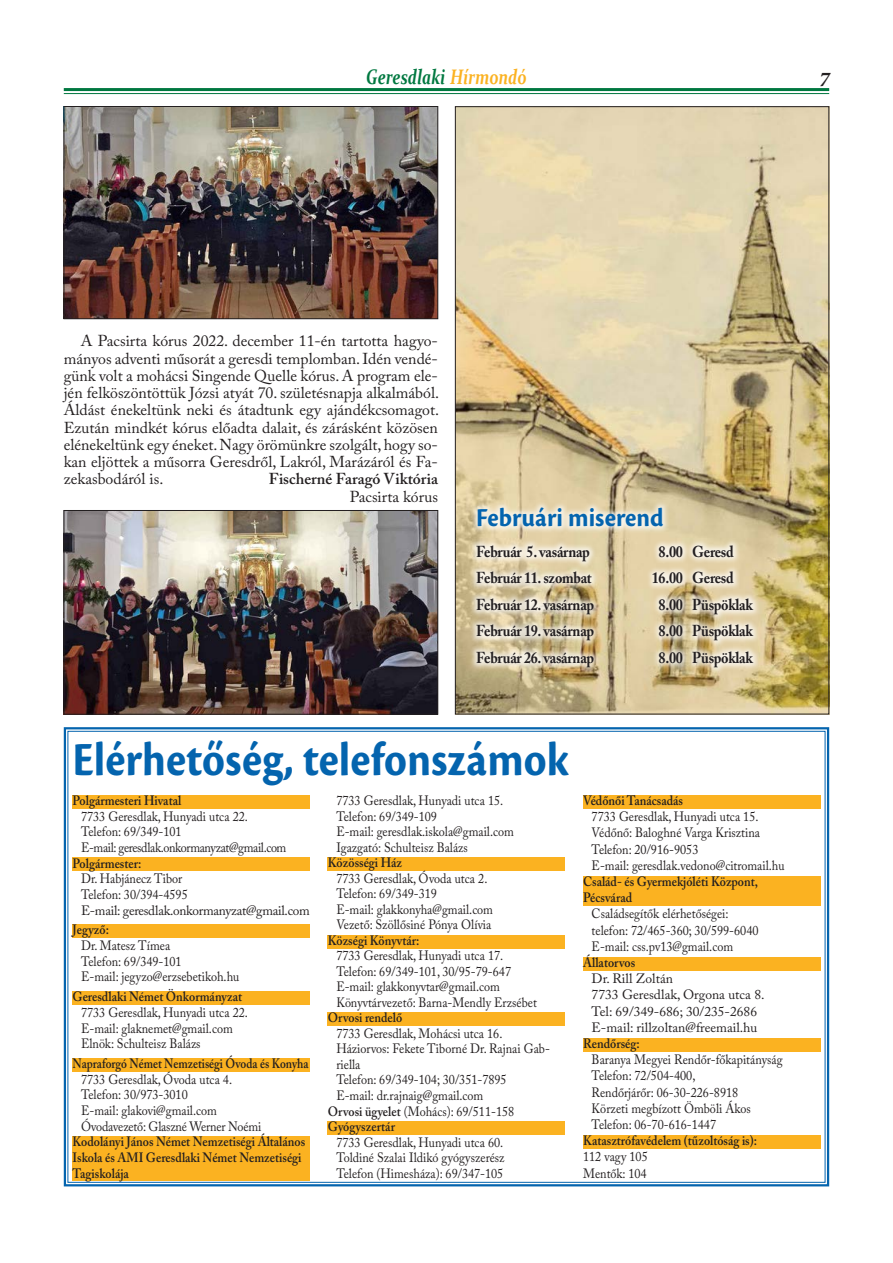
<style>
.page{position:relative;width:893px;height:1263px;background:#fff}
.page>*{position:absolute;margin:0;border:0;box-sizing:border-box;transform-origin:0 0}
.Cím_3hasáb{font:700 49.5px "Cronos Pro";letter-spacing:.005em;color:#0464ae;scale:.9 1}
.Cím_1hasáb{font:700 27px "Cronos Pro";color:#0464ae;scale:.93 1}
.t1{font:italic 700 21px "Constantia";color:#007840;scale:.75 1}
.t2{font:italic 700 21px "Minion Pro";color:#231f20}
.Szöveg{font:15.75px/17.2px "Adobe Caslon Pro";color:#231f20;text-align:justify}
.Szöveg-2{font:700 15.75px "Adobe Caslon Pro";letter-spacing:-.02em;color:#231f20;scale:.9 1}
.Szöveg-3{font:600 15.75px "Adobe Caslon Pro";color:#231f20}
.közcím_jó{font:13.5px/16.2px "Adobe Caslon Pro";color:#231f20;scale:.9 1}
.Közcím_alul_nincs_ta{font:600 13.5px "Adobe Caslon Pro";color:#231f20;scale:.9 1}
.Szöveg-4{font:13.5px/16.2px "Adobe Caslon Pro";color:#231f20}
.Szöveg-5{font:600 13.5px/15.6px "Adobe Caslon Pro";color:#231f20;scale:.9 1}
.közcím_jó-2{font:600 13.5px/16.2px "Adobe Caslon Pro";color:#231f20;scale:.9 1}
.közcím_jó-3{font:13.5px/15.6px "Adobe Caslon Pro";letter-spacing:-.02em;color:#231f20;scale:.9 1}
.közcím_jó-4{font:13.5px/15.6px "Adobe Caslon Pro";letter-spacing:-.03em;color:#231f20;scale:.9 1}
.Közcím_alul_nincs_ta-2{font:13.5px "Adobe Caslon Pro";color:#231f20;scale:.9 1}
.Közcím_alul_nincs_ta-3{font:600 13.5px "Adobe Caslon Pro";color:#231f20;scale:.85 1}
.s1{color:#fbb221}
.s2{font-weight:600}
</style>
<div class="page">
<hr style="left:64px;top:88px;width:765px;height:3px;background:#007840">
<hr style="left:64px;top:93px;width:765px;height:1px;background:#007840">
<svg style="left:63px;top:727px;width:767px;height:460px"></svg>
<img style="left:66px;top:512px;width:370px;height:200px">
<div style="left:64px;top:510px;width:374px;height:204px;border:1px solid #231f20"></div>
<img style="left:66px;top:108px;width:370px;height:209px">
<div style="left:64px;top:106px;width:374px;height:213px;border:1px solid #231f20"></div>
<img style="left:457px;top:108px;width:370px;height:604px">
<div style="left:469px;top:500px;width:292px;height:175px;background:#fff;opacity:.75"></div>
<h3 class="t1" style="left:366px;top:62px;width:215px">Geresdlaki <span class="s1">Hírmondó</span></h3>
<h3 class="t2" style="left:819px;top:64px;width:12px">7</h3>
<p class="Szöveg" style="left:64px;top:332px;width:377px;text-indent:17px">A Pacsirta kórus 2022. december 11-én tartotta hagyo&shy;mányos adventi műsorát a geresdi templomban. Idén vendé&shy;günk volt a mohácsi Singende Quelle kórus. A program ele&shy;jén felköszöntöttük Józsi atyát 70. születésnapja alkalmából.<br>Áldást énekeltünk neki és átadtunk egy ajándékcsomagot.<br>Ezután mindkét kórus előadta dalait, és zárásként közösen elénekeltünk egy éneket. Nagy örömünkre szolgált, hogy so&shy;kan eljöttek a műsorra Geresdről, Lakról, Marázáról és Fa&shy;zekasbodáról is.</p>
<p class="Szöveg-3" style="left:269px;top:470px;width:171px">Fischerné Faragó Viktória</p>
<p class="Szöveg" style="left:350px;top:487px;width:90px">Pacsirta kórus</p>
<p class="Cím_1hasáb" style="left:476px;top:502px;width:203px">Februári miserend</p>
<p class="Szöveg-2" style="left:476px;top:542px;width:128px">Február 5. vasárnap</p>
<p class="Szöveg-2" style="left:659px;top:542px;width:85px">8.00 Geresd</p>
<p class="Szöveg-2" style="left:476px;top:569px;width:130px">Február 11. szombat</p>
<p class="Szöveg-2" style="left:652px;top:569px;width:93px">16.00 Geresd</p>
<p class="Szöveg-2" style="left:476px;top:595px;width:133px">Február 12. vasárnap</p>
<p class="Szöveg-2" style="left:659px;top:595px;width:106px">8.00 Püspöklak</p>
<p class="Szöveg-2" style="left:476px;top:621px;width:133px">Február 19. vasárnap</p>
<p class="Szöveg-2" style="left:659px;top:621px;width:106px">8.00 Püspöklak</p>
<p class="Szöveg-2" style="left:476px;top:648px;width:133px">Február 26. vasárnap</p>
<p class="Szöveg-2" style="left:659px;top:648px;width:106px">8.00 Püspöklak</p>
<p class="Cím_3hasáb" style="left:73px;top:731px;width:552px">Elérhetőség, telefonszámok</p>
<p class="közcím_jó-2" style="left:73px;top:792px;width:122px">Polgármesteri Hivatal</p>
<p class="közcím_jó" style="left:81px;top:808px;width:187px">7733 Geresdlak, Hunyadi utca 22.</p>
<p class="közcím_jó-4" style="left:81px;top:824px;width:230px">Telefon: 69/349-101<br>E-mail: geresdlak.onkormanyzat@gmail.com</p>
<p class="közcím_jó-2" style="left:73px;top:855px;width:78px">Polgármester:</p>
<p class="közcím_jó" style="left:81px;top:870px;width:114px">Dr. Habjánecz Tibor</p>
<p class="közcím_jó-3" style="left:81px;top:886px;width:256px">Telefon: 30/394-4595<br>E-mail: geresdlak.onkormanyzat@gmail.com</p>
<p class="közcím_jó-2" style="left:73px;top:922px;width:42px">Jegyző:</p>
<p class="közcím_jó" style="left:81px;top:937px;width:101px">Dr. Matesz Tímea</p>
<p class="közcím_jó" style="left:81px;top:953px;width:177px;line-height:15.6px">Telefon: 69/349-101<br>E-mail: jegyzo@erzsebetikoh.hu</p>
<p class="Közcím_alul_nincs_ta" style="left:73px;top:989px;width:190px">Geresdlaki Német Önkormányzat</p>
<p class="közcím_jó" style="left:81px;top:1004px;width:187px">7733 Geresdlak, Hunyadi utca 22.</p>
<p class="közcím_jó" style="left:81px;top:1020px;width:170px">E-mail: glaknemet@gmail.com</p>
<p class="közcím_jó" style="left:81px;top:1035px;width:134px">Elnök: Schulteisz Balázs</p>
<p class="Közcím_alul_nincs_ta-3" style="left:73px;top:1055px;width:279px">Napraforgó Német Nemzetiségi Óvoda és Konyha</p>
<p class="közcím_jó" style="left:81px;top:1071px;width:169px">7733 Geresdlak, Óvoda utca 4.</p>
<p class="közcím_jó" style="left:81px;top:1087px;width:153px;line-height:15.6px">Telefon: 30/973-3010<br>E-mail: glakovi@gmail.com</p>
<p class="közcím_jó" style="left:81px;top:1118px;width:202px">Óvodavezető: Glaszné Werner Noémi</p>
<p class="Szöveg-5" style="left:73px;top:1134px;width:260px">Kodolányi János Német Nemzetiségi Általános<br>Iskola és AMI Geresdlaki Német Nemzetiségi<br>Tagiskolája</p>
<p class="közcím_jó" style="left:336px;top:792px;width:187px">7733 Geresdlak, Hunyadi utca 15.</p>
<p class="közcím_jó" style="left:336px;top:808px;width:113px">Telefon: 69/349-109</p>
<p class="közcím_jó" style="left:336px;top:823px;width:199px">E-mail: geresdlak.iskola@gmail.com</p>
<p class="közcím_jó" style="left:336px;top:839px;width:148px">Igazgató: Schulteisz Balázs</p>
<p class="Közcím_alul_nincs_ta" style="left:328px;top:854px;width:84px">Közösségi Ház</p>
<p class="közcím_jó" style="left:336px;top:870px;width:169px">7733 Geresdlak, Óvoda utca 2.</p>
<p class="közcím_jó" style="left:336px;top:886px;width:176px;line-height:15.5px">Telefon: 69/349-319<br>E-mail: glakkonyha@gmail.com</p>
<p class="közcím_jó" style="left:336px;top:916px;width:174px">Vezető: Szöllősiné Pónya Olívia</p>
<p class="Közcím_alul_nincs_ta" style="left:328px;top:932px;width:103px">Községi Könyvtár:</p>
<p class="közcím_jó" style="left:336px;top:948px;width:196px;line-height:15.5px">7733 Geresdlak, Hunyadi utca 17.<br>Telefon: 69/349-101, 30/95-79-647</p>
<p class="közcím_jó" style="left:336px;top:978px;width:183px">E-mail: glakkonyvtar@gmail.com</p>
<p class="közcím_jó" style="left:336px;top:994px;width:224px">Könyvtárvezető: Barna-Mendly Erzsébet</p>
<p class="Közcím_alul_nincs_ta" style="left:328px;top:1010px;width:84px">Orvosi rendelő</p>
<p class="közcím_jó" style="left:336px;top:1025px;width:186px">7733 Geresdlak, Mohácsi utca 16.</p>
<p class="közcím_jó" style="left:336px;top:1041px;width:239px;line-height:15.5px">Háziorvos: Fekete Tiborné Dr. Rajnai Gab&shy;riella</p>
<p class="közcím_jó" style="left:336px;top:1072px;width:191px">Telefon: 69/349-104; 30/351-7895</p>
<p class="közcím_jó" style="left:336px;top:1087px;width:165px">E-mail: dr.rajnaig@gmail.com</p>
<p class="Közcím_alul_nincs_ta-2" style="left:328px;top:1103px;width:209px"><span class="s2">Orvosi ügyelet</span> (Mohács): 69/511-158</p>
<p class="Közcím_alul_nincs_ta" style="left:328px;top:1118px;width:76px">Gyógyszertár</p>
<p class="közcím_jó" style="left:336px;top:1134px;width:187px">7733 Geresdlak, Hunyadi utca 60.</p>
<p class="közcím_jó" style="left:336px;top:1150px;width:188px;line-height:15.5px">Toldiné Szalai Ildikó gyógyszerész<br>Telefon (Himesháza): 69/347-105</p>
<p class="Közcím_alul_nincs_ta" style="left:583px;top:792px;width:113px">Védőnői Tanácsadás</p>
<p class="közcím_jó" style="left:592px;top:808px;width:187px">7733 Geresdlak, Hunyadi utca 15.</p>
<p class="közcím_jó" style="left:592px;top:825px;width:189px">Védőnő: Baloghné Varga Krisztina</p>
<p class="közcím_jó" style="left:592px;top:841px;width:216px">Telefon: 20/916-9053<br>E-mail: geresdlak.vedono@citromail.hu</p>
<p class="közcím_jó-2" style="left:583px;top:873px;width:196px">Család- és Gyermekjóléti Központ,<br>Pécsvárad</p>
<p class="közcím_jó" style="left:592px;top:906px;width:187px">Családsegítők elérhetőségei: telefon: 72/465-360; 30/599-6040</p>
<p class="közcím_jó" style="left:592px;top:938px;width:159px">E-mail: css.pv13@gmail.com</p>
<p class="Közcím_alul_nincs_ta" style="left:583px;top:954px;width:59px">Állatorvos</p>
<p class="Szöveg-4" style="left:592px;top:970px;width:83px">Dr. Rill Zoltán</p>
<p class="Szöveg-4" style="left:592px;top:987px;width:174px">7733 Geresdlak, Orgona utca 8.</p>
<p class="Szöveg-4" style="left:592px;top:1003px;width:167px">Tel: 69/349-686; 30/235-2686<br>E-mail: rillzoltan@freemail.hu</p>
<p class="Közcím_alul_nincs_ta" style="left:583px;top:1035px;width:64px">Rendőrség:</p>
<p class="közcím_jó" style="left:592px;top:1051px;width:214px">Baranya Megyei Rendőr-főkapitányság</p>
<p class="közcím_jó" style="left:592px;top:1068px;width:178px">Telefon: 72/504-400,<br>Rendőrjárőr: 06-30-226-8918<br>Körzeti megbízott Ömböli Ákos<br>Telefon: 06-70-616-1447</p>
<p class="Közcím_alul_nincs_ta" style="left:583px;top:1133px;width:195px">Katasztrófavédelem (tűzoltóság is):</p>
<p class="Közcím_alul_nincs_ta-2" style="left:583px;top:1149px;width:73px">112 vagy 105</p>
<p class="Közcím_alul_nincs_ta-2" style="left:583px;top:1165px;width:72px">Mentők: 104</p>
</div>
